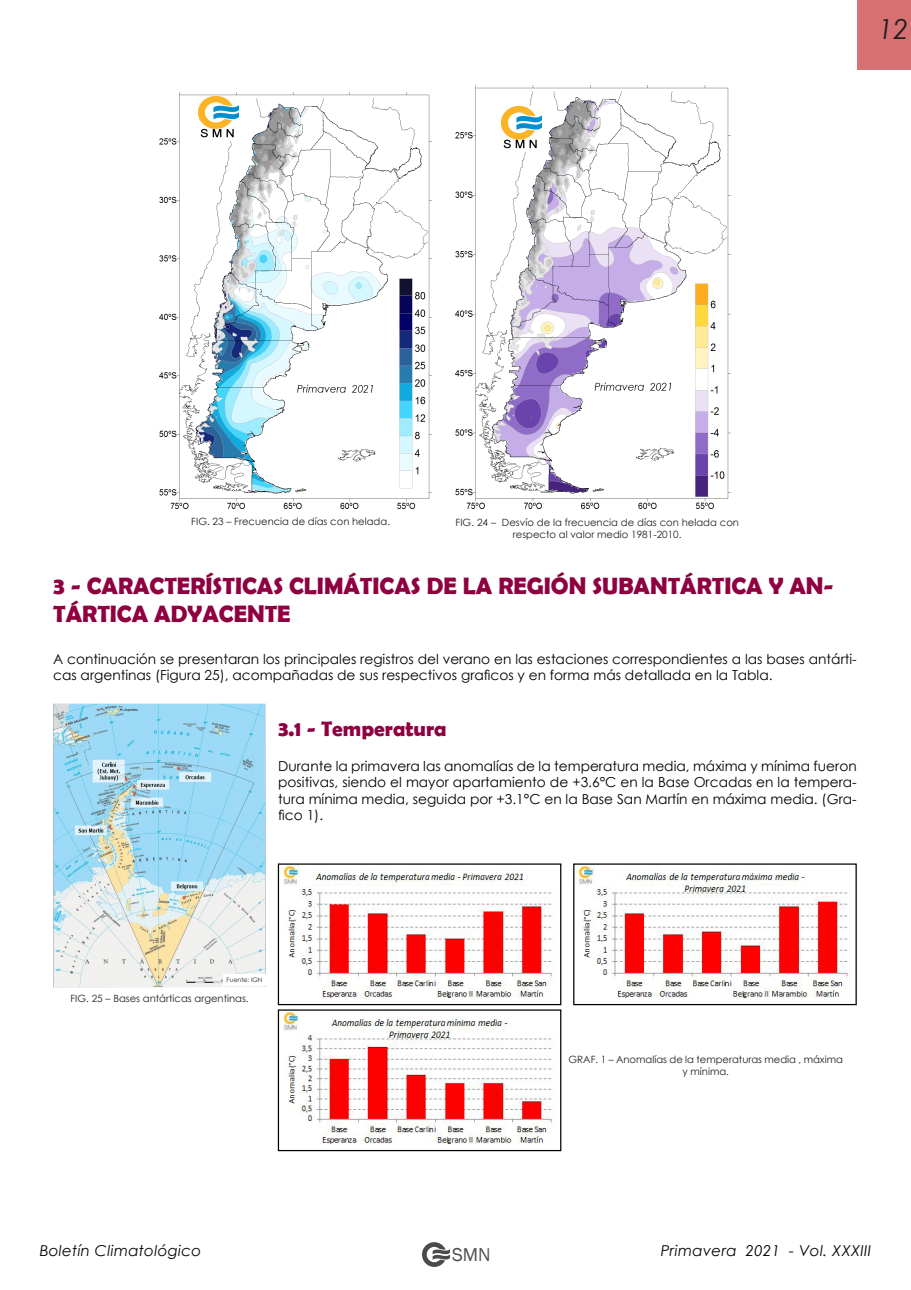
<style>
.page{position:relative;width:911px;height:1290px;background:#fff}
.page>*{position:absolute;margin:0;border:0;box-sizing:border-box;transform-origin:0 0}
.t1{font:italic 27.5px "Century Gothic";color:#231f20}
.t2{font:700 23.75px/28.5px "Berlin Sans FB Demi";color:#8f0040}
.t3{font:700 21.25px "Berlin Sans FB Demi";color:#8f0040}
.t4{font:19.12px "Franklin Gothic";color:#4c4b4b}
.t5{font:italic 15px "Century Gothic";letter-spacing:.02em;color:#040503}
.t6{font:13.75px/16.2px "Century Gothic";color:#000}
.t7{font:10px/12px "Century Gothic";color:#231f20;text-align:center}
.t8{font:6.25px "Century Gothic";color:#231f20}
</style>
<div class="page">
<svg style="left:422px;top:1242px;width:28px;height:25px"></svg>
<div style="left:857px;top:0;width:54px;height:70px;background:#d57073"></div>
<img style="left:159px;top:92px;width:273px;height:417px">
<img style="left:199px;top:97px;width:39px;height:44px">
<img style="left:455px;top:85px;width:276px;height:424px">
<img style="left:502px;top:107px;width:39px;height:44px">
<img style="left:53px;top:704px;width:213px;height:283px">
<div style="left:223px;top:974px;width:43px;height:11px;background:#fff"></div>
<img style="left:280px;top:1011px;width:272px;height:133px">
<div style="left:278px;top:1009px;width:283px;height:142px;border:1px solid #000"></div>
<img style="left:280px;top:865px;width:272px;height:133px">
<div style="left:278px;top:863px;width:283px;height:142px;border:1px solid #000"></div>
<img style="left:575px;top:865px;width:273px;height:133px">
<div style="left:573px;top:863px;width:283px;height:142px;border:1px solid #000"></div>
<h1 class="t1" style="left:878px;top:10px;width:32px">12</h1>
<p class="t7" style="left:191px;top:515px;width:200px">FIG. 23 – Frecuencia de días con helada.</p>
<p class="t7" style="left:455px;top:516px;width:285px">FIG. 24 – Desvío de la frecuencia de días con helada con respecto al valor medio 1981-2010.</p>
<p class="t2" style="left:53px;top:571px;width:782px">3 - CARACTERÍSTICAS CLIMÁTICAS DE LA REGIÓN SUBANTÁRTICA Y AN-<br>TÁRTICA ADYACENTE</p>
<p class="t6" style="left:53px;top:650px;width:805px">A continuación se presentaran los principales registros del verano en las estaciones correspondientes a las bases antárti&shy;cas argentinas (Figura 25), acompañadas de sus respectivos graficos y en forma más detallada en la Tabla.</p>
<p class="t3" style="left:278px;top:716px;width:170px">3.1 - Temperatura</p>
<p class="t6" style="left:278px;top:758px;width:580px;text-align:justify">Durante la primavera las anomalías de la temperatura media, máxima y mínima fueron positivas, siendo el mayor apartamiento de +3.6°C en la Base Orcadas en la tempera&shy;tura mínima media, seguida por +3.1°C en la Base San Martín en máxima media. (Gra&shy;fico 1).</p>
<p class="t8" style="left:227px;top:975px;width:37px">Fuente: IGN</p>
<p class="t7" style="left:70px;top:992px;width:180px">FIG. 25 – Bases antárticas argentinas.</p>
<p class="t7" style="left:568px;top:1053px;width:276px">GRAF. 1 – Anomalías de la temperaturas media , máxima y mínima.</p>
<p class="t5" style="left:40px;top:1240px;width:163px">Boletín Climatológico</p>
<p class="t5" style="left:661px;top:1240px;width:212px">Primavera 2021 - Vol. XXXIII</p>
<h3 class="t4" style="left:452px;top:1242px;width:40px">SMN</h3>
</div>
